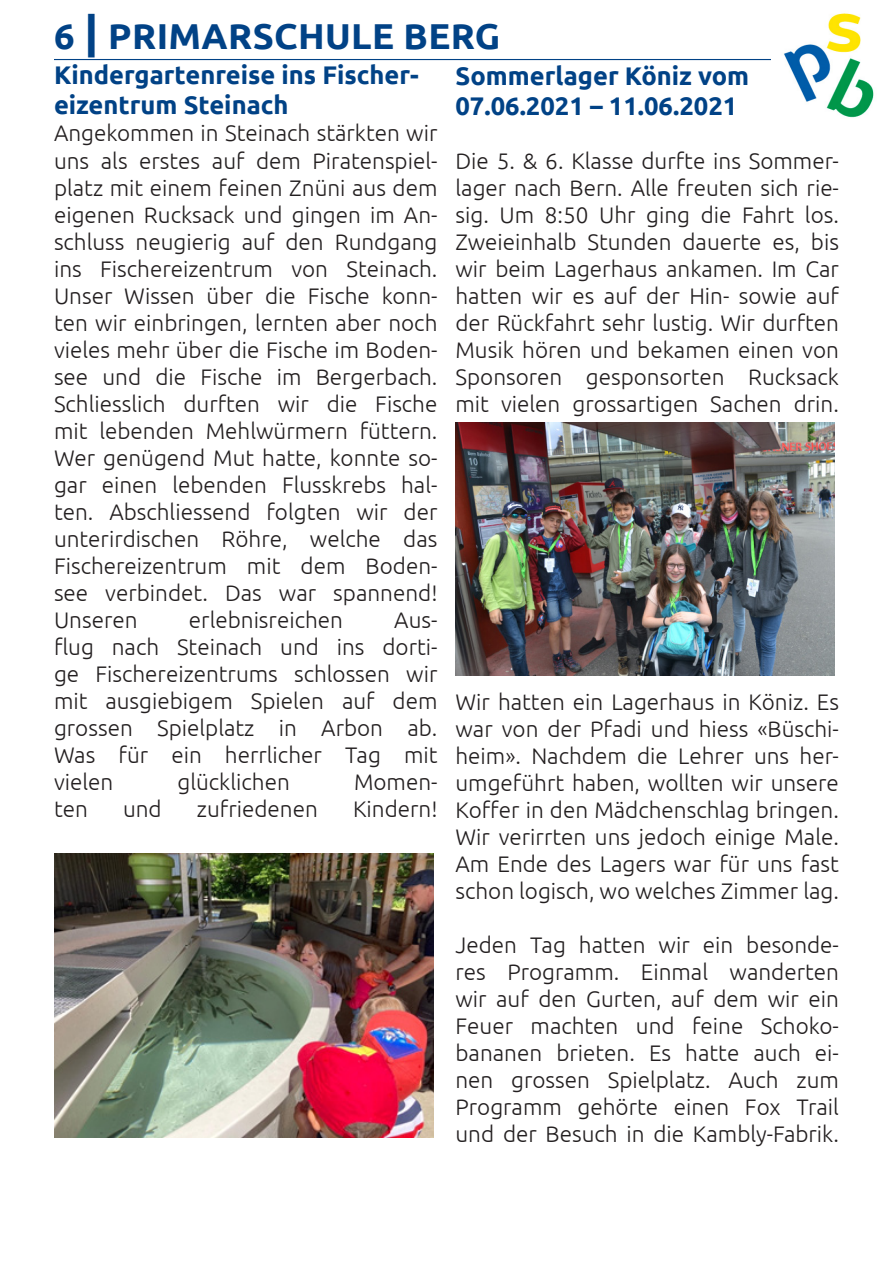
<style>
.page{position:relative;width:893px;height:1263px;background:#fff}
.page>*{position:absolute;margin:0;border:0;box-sizing:border-box;transform-origin:0 0}
.t1{font:700 36px "Ubuntu";letter-spacing:.01em;color:#014286}
.t2{font:700 25.5px/30.6px "Ubuntu";color:#014286}
.t3{font:300 22.5px/27px "Ubuntu";color:#231f20;text-align:justify}
.s1{font-style:inherit}
.s2{font-size:45px}
</style>
<div class="page">
<hr style="left:54px;top:59px;width:785px;height:1px;background:#014286">
<img style="left:771px;top:13px;width:103px;height:105px">
<img style="left:55px;top:853px;width:379px;height:284px">
<img style="left:455px;top:422px;width:380px;height:253px">
<h1 class="t1" style="left:54px;top:13px;width:448px"><span class="s1">6</span> <span class="s2">|</span> PRIMARSCHULE BERG</h1>
<p class="t2" style="left:54px;top:58px;width:366px">Kindergartenreise ins Fischer&shy;eizentrum Steinach</p>
<p class="t3" style="left:54px;top:119px;width:385px">Angekommen in Steinach stärkten wir uns als erstes auf dem Piratenspiel&shy;platz mit einem feinen Znüni aus dem eigenen Rucksack und gingen im An&shy;schluss neugierig auf den Rundgang ins Fischereizentrum von Steinach.</p>
<p class="t3" style="left:54px;top:281px;width:385px">Unser Wissen über die Fische konn&shy;ten wir einbringen, lernten aber noch vieles mehr über die Fische im Boden&shy;see und die Fische im Bergerbach.</p>
<p class="t3" style="left:54px;top:389px;width:385px">Schliesslich durften wir die Fische mit lebenden Mehlwürmern füttern.<br>Wer genügend Mut hatte, konnte so&shy;gar einen lebenden Flusskrebs hal&shy;ten. Abschliessend folgten wir der unterirdischen Röhre, welche das Fischereizentrum mit dem Boden&shy;see verbindet. Das war spannend!</p>
<p class="t3" style="left:54px;top:605px;width:85px">Unseren</p>
<p class="t3" style="left:189px;top:605px;width:156px">erlebnisreichen</p>
<p class="t2" style="left:455px;top:59px;width:295px">Sommerlager Köniz vom</p>
<p class="t2" style="left:455px;top:90px;width:283px">07.06.2021 – 11.06.2021</p>
<p class="t3" style="left:455px;top:147px;width:385px">Die 5. &amp; 6. Klasse durfte ins Sommer&shy;lager nach Bern. Alle freuten sich rie&shy;sig. Um 8:50 Uhr ging die Fahrt los.<br>Zweieinhalb Stunden dauerte es, bis wir beim Lagerhaus ankamen. Im Car hatten wir es auf der Hin- sowie auf der Rückfahrt sehr lustig. Wir durften Musik hören und bekamen einen von Sponsoren gesponsorten Rucksack mit vielen grossartigen Sachen drin.</p>
<p class="t3" style="left:54px;top:605px;width:385px;text-indent:340px">Aus&shy;flug nach Steinach und ins dorti&shy;ge Fischereizentrums schlossen wir mit ausgiebigem Spielen auf dem grossen Spielplatz in Arbon ab.</p>
<p class="t3" style="left:54px;top:740px;width:385px">Was für ein herrlicher Tag mit vielen</p>
<p class="t3" style="left:455px;top:687px;width:385px">Wir hatten ein Lagerhaus in Köniz. Es war von der Pfadi und hiess «Büschi&shy;heim». Nachdem die Lehrer uns her&shy;umgeführt haben, wollten wir unsere Koffer in den Mädchenschlag bringen.<br>Wir verirrten uns jedoch einige Male.<br>Am Ende des Lagers war für uns fast schon logisch, wo welches Zimmer lag.</p>
<p class="t3" style="left:455px;top:930px;width:385px">Jeden Tag hatten wir ein besonde&shy;res Programm. Einmal wanderten wir auf den Gurten, auf dem wir ein Feuer machten und feine Schoko&shy;bananen brieten. Es hatte auch ei&shy;nen grossen Spielplatz. Auch zum Programm gehörte einen Fox Trail und der Besuch in die Kambly-Fabrik.</p>
<p class="t3" style="left:178px;top:767px;width:114px">glücklichen</p>
<p class="t3" style="left:354px;top:767px;width:85px">Momen-</p>
<p class="t3" style="left:54px;top:794px;width:35px">ten</p>
<p class="t3" style="left:123px;top:794px;width:40px">und</p>
<p class="t3" style="left:197px;top:794px;width:122px">zufriedenen</p>
<p class="t3" style="left:353px;top:794px;width:86px">Kindern!</p>
</div>
